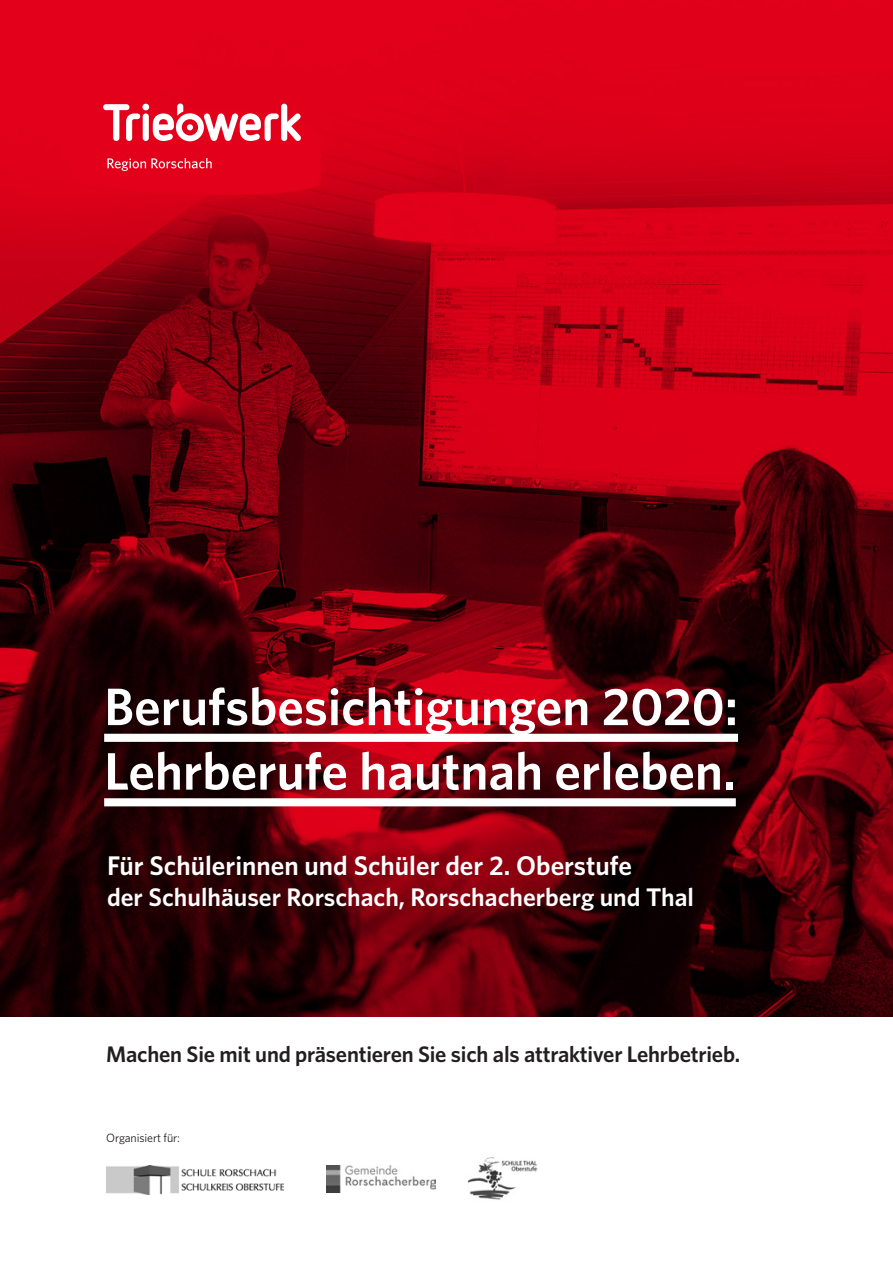
<style>
.page{position:relative;width:893px;height:1263px;background:#fff}
.page>*{position:absolute;margin:0;border:0;box-sizing:border-box;transform-origin:0 0}
.t1{font:600 52.8px "Whitney";color:#fff}
.Lauftext_9_25pt{font:600 27px "Whitney";color:#fff}
.Lauftext_9_25pt-2{font:600 25.5px "Whitney";color:#fff}
.Lauftext_9_5pt{font:600 22.5px "Whitney";letter-spacing:-.01em;color:#231f20}
.Lauftext_9_5pt-2{font:12px "Whitney";letter-spacing:-.01em;color:#231f20}
</style>
<div class="page">
<img style="left:0;top:0;width:893px;height:1016px">
<div style="left:104px;top:734px;width:634px;height:8px;background:#fff"></div>
<div style="left:104px;top:798px;width:632px;height:8px;background:#fff"></div>
<img style="left:106px;top:1165px;width:177px;height:29px">
<img style="left:326px;top:1165px;width:110px;height:28px">
<img style="left:468px;top:1157px;width:70px;height:43px">
<div style="left:142px;top:104px;width:7px;height:6px;background:#fff;border-radius:50%"></div>
<div style="left:143px;top:113px;width:6px;height:28px;background:#fff;border-radius:3px"></div>
<svg style="left:103px;top:104px;width:37px;height:37px"></svg>
<svg style="left:153px;top:103px;width:148px;height:38px"></svg>
<svg style="left:107px;top:158px;width:105px;height:13px"></svg>
<p class="t1" style="left:104px;top:672px;width:635px">Berufsbesichtigungen 2020:</p>
<p class="t1" style="left:104px;top:736px;width:633px">Lehrberufe hautnah erleben.</p>
<p class="Lauftext_9_25pt" style="left:107px;top:847px;width:527px">Für Schülerinnen und Schüler der 2. Oberstufe</p>
<p class="Lauftext_9_25pt-2" style="left:107px;top:880px;width:588px">der Schulhäuser Rorschach, Rorschacherberg und Thal</p>
<p class="Lauftext_9_5pt" style="left:106px;top:1039px;width:635px">Machen Sie mit und präsentieren Sie sich als attraktiver Lehrbetrieb.</p>
<p class="Lauftext_9_5pt-2" style="left:106px;top:1130px;width:75px">Organisiert für:</p>
</div>
